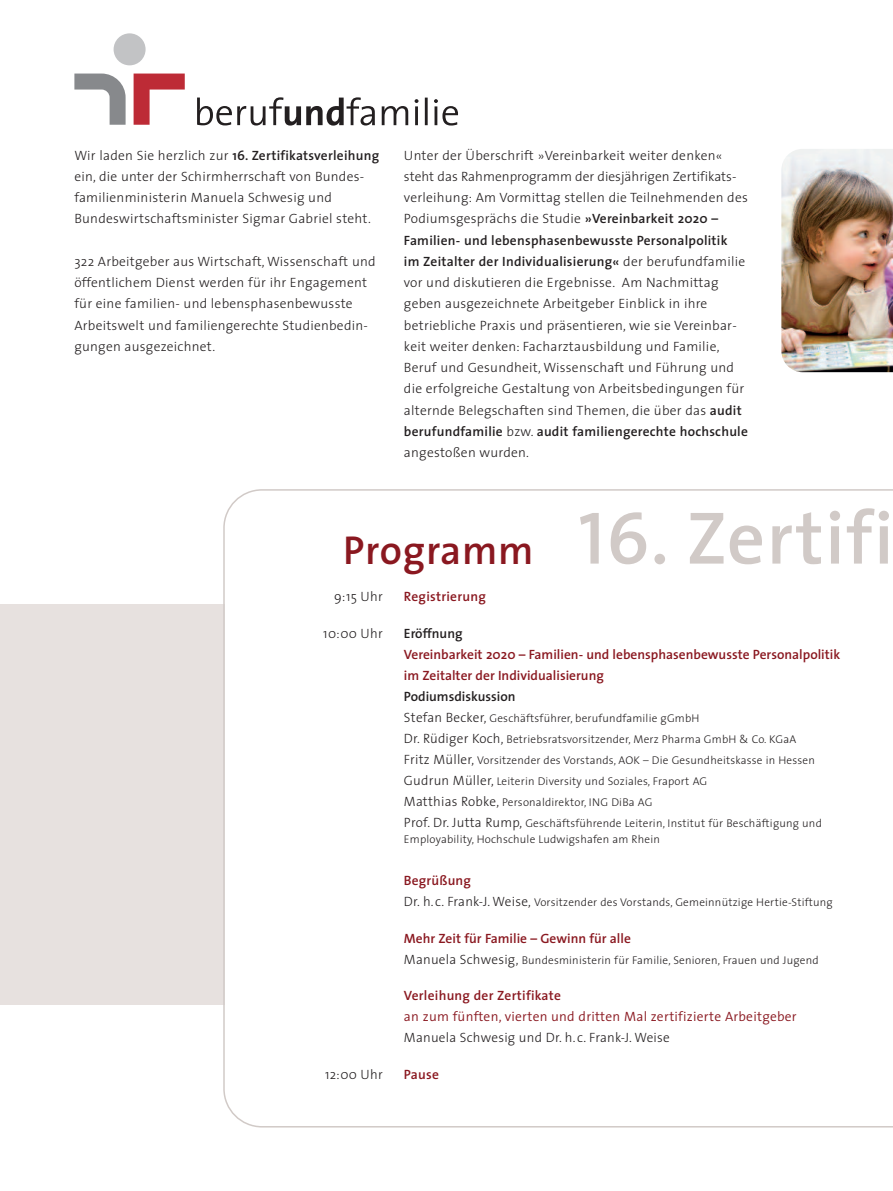
<style>
.page{position:relative;width:893px;height:1191px;background:#fff}
.page>*{position:absolute;margin:0;border:0;box-sizing:border-box;transform-origin:0 0}
.t1{font:600 75px "The Sans";letter-spacing:.02em;color:#d1cac7}
.t2{font:600 40.5px "The Sans";letter-spacing:.015em;color:#8a1820}
.t3{font:300 13.5px/21.3px "The Sans";letter-spacing:.02em;color:#231f20}
.t4{font:600 13.5px/21px "The Sans";color:#8a1820}
.t5{font:300 13.5px "The Sans";letter-spacing:.02em;color:#8a1820}
.t6{font:600 13.5px "The Sans";letter-spacing:.02em;color:#8a1820}
.t7{font:600 13.5px "The Sans";color:#231f20}
.t8{font:300 11.25px/21px "The Sans";letter-spacing:.02em;color:#231f20}
.s1{font-weight:600}
.s2{font-family:"The Sans Semi Bold Caps";font-weight:400}
.s3{font-size:13.5px}
</style>
<div class="page">
<div style="left:0;top:604px;width:893px;height:400px;background:#e7e1df"></div>
<div style="left:223px;top:489px;width:670px;height:638px;background:#fff"></div>
<img style="left:781px;top:149px;width:112px;height:223px">
<div style="left:114px;top:33px;width:32px;height:32px;background:#c2c3c5;border-radius:50%"></div>
<svg style="left:134px;top:74px;width:51px;height:51px"></svg>
<svg style="left:74px;top:74px;width:52px;height:51px"></svg>
<svg style="left:197px;top:97px;width:178px;height:29px"></svg>
<svg style="left:382px;top:106px;width:26px;height:19px"></svg>
<hr style="left:415px;top:106px;width:3px;height:19px;background:#231f20">
<svg style="left:415px;top:99px;width:3px;height:4px"></svg>
<hr style="left:425px;top:98px;width:3px;height:27px;background:#231f20">
<svg style="left:434px;top:99px;width:24px;height:27px"></svg>
<p class="t3" style="left:74px;top:146px;width:306px">Wir laden Sie herzlich zur <span class="s1">16. Zertifikatsverleihung </span>ein, die unter der Schirmherrschaft von Bundes&shy;familienministerin Manuela Schwesig und Bundeswirtschaftsminister Sigmar Gabriel steht.</p>
<p class="t3" style="left:74px;top:252px;width:303px">322 Arbeitgeber aus Wirtschaft, Wissenschaft und öffentlichem Dienst werden für ihr Engagement für eine familien- und lebensphasenbewusste Arbeitswelt und familiengerechte Studienbedin&shy;gungen ausgezeichnet.</p>
<p class="t3" style="left:404px;top:146px;width:346px">Unter der Überschrift »Vereinbarkeit weiter denken« steht das Rahmenprogramm der diesjährigen Zertifikats&shy;verleihung: Am Vormittag stellen die Teilnehmenden des Podiumsgesprächs die Studie <span class="s1">»Vereinbarkeit 2020 – Familien- und lebensphasenbewusste Personalpolitik<br>im Zeitalter der Individualisierung«</span> der berufundfamilie vor und diskutieren die Ergebnisse. Am Nachmittag geben ausgezeichnete Arbeitgeber Einblick in ihre betriebliche Praxis und präsentieren, wie sie Vereinbar&shy;keit weiter denken: Facharztausbildung und Familie, Beruf und Gesundheit, Wissenschaft und Führung und die erfolgreiche Gestaltung von Arbeitsbedingungen für alternde Belegschaften sind Themen, die über das <span class="s1">audit berufundfamilie</span> bzw. <span class="s1">audit familiengerechte hochschule </span>angestoßen wurden.</p>
<h2 class="t2" style="left:343px;top:534px;width:192px">Programm</h2>
<h1 class="t1" style="left:578px;top:509px;width:317px"><span class="s2">16</span>. Zertifi</h1>
<p class="t3" style="left:334px;top:587px;width:50px">9:15 Uhr</p>
<p class="t3" style="left:323px;top:624px;width:61px">10:00 Uhr</p>
<p class="t3" style="left:325px;top:1065px;width:59px">12:00 Uhr</p>
<p class="t6" style="left:404px;top:591px;width:83px">Registrierung</p>
<p class="t7" style="left:404px;top:628px;width:60px">Eröffnung</p>
<p class="t4" style="left:404px;top:645px;width:438px">Vereinbarkeit 2020 – Familien- und lebensphasenbewusste Personalpolitik im Zeitalter der Individualisierung</p>
<p class="t7" style="left:404px;top:691px;width:113px">Podiumsdiskussion</p>
<p class="t8" style="left:404px;top:709px;width:419px"><span class="s3">Stefan Becker,</span> Geschäftsführer, berufundfamilie gGmbH<br><span class="s3">Dr. Rüdiger Koch,</span> Betriebsratsvorsitzender, Merz Pharma GmbH &amp; Co. KGaA <span class="s3">Fritz Müller,</span> Vorsitzender des Vorstands, AOK – Die Gesundheitskasse in Hessen <span class="s3">Gudrun Müller,</span> Leiterin Diversity und Soziales, Fraport AG<br><span class="s3">Matthias Robke,</span> Personaldirektor, ING DiBa AG<br><span class="s3">Prof. Dr. Jutta Rump,</span> Geschäftsführende Leiterin, Institut für Beschäftigung und</p>
<p class="t8" style="left:404px;top:829px;width:258px">Employability, Hochschule Ludwigshafen am Rhein</p>
<p class="t4" style="left:404px;top:871px;width:68px">Begrüßung</p>
<p class="t8" style="left:404px;top:892px;width:430px"><span class="s3">Dr. h.c. Frank-J. Weise,</span> Vorsitzender des Vorstands, Gemeinnützige Hertie-Stiftung</p>
<p class="t4" style="left:404px;top:928px;width:228px">Mehr Zeit für Familie – Gewinn für alle</p>
<p class="t8" style="left:404px;top:950px;width:416px"><span class="s3">Manuela Schwesig,</span> Bundesministerin für Familie, Senioren, Frauen und Jugend</p>
<p class="t6" style="left:404px;top:990px;width:159px">Verleihung der Zertifikate</p>
<p class="t5" style="left:404px;top:1012px;width:394px">an zum fünften, vierten und dritten Mal zertifizierte Arbeitgeber</p>
<p class="t3" style="left:404px;top:1028px;width:267px">Manuela Schwesig und Dr. h.c. Frank-J. Weise</p>
<p class="t4" style="left:404px;top:1065px;width:37px">Pause</p>
</div>
